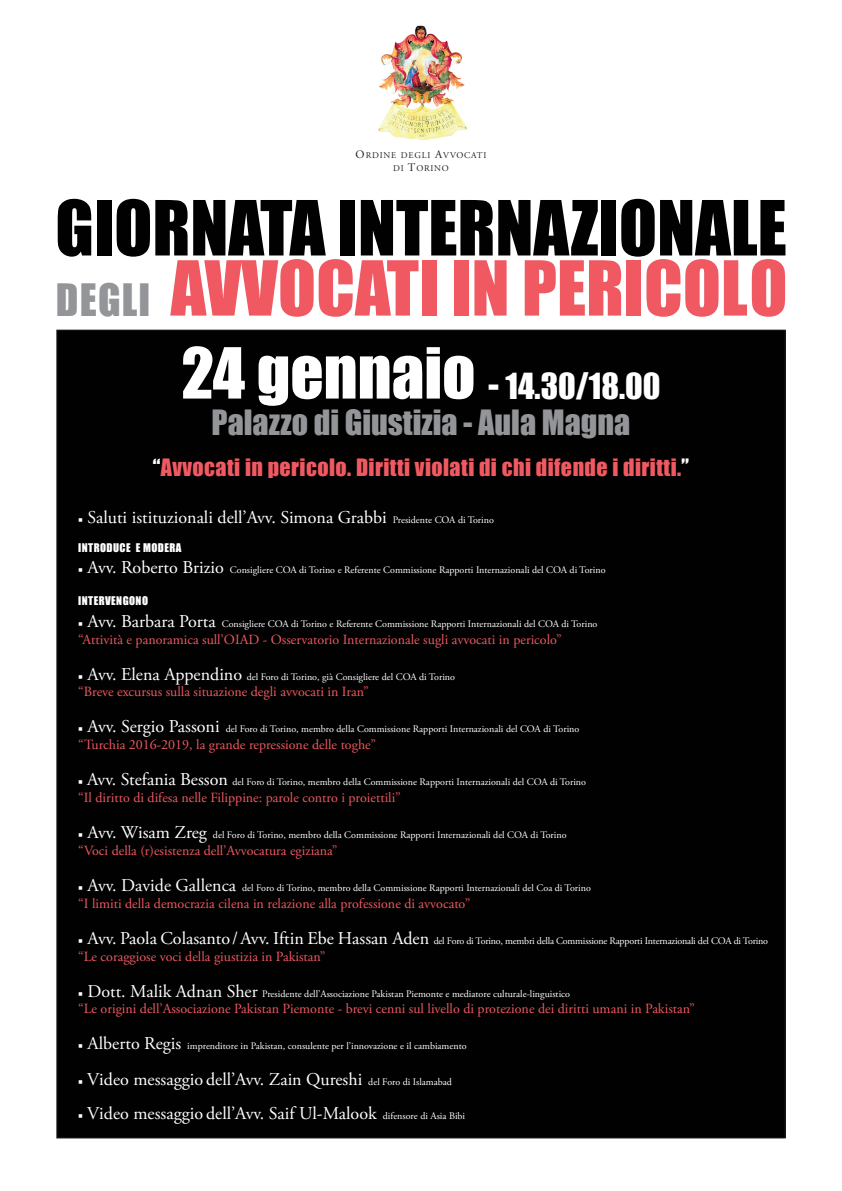
<style>
.page{position:relative;width:842px;height:1191px;background:#fff}
.page>*{position:absolute;margin:0;border:0;box-sizing:border-box;transform-origin:0 0}
.t1{font:70.2px "Impact";color:#010101}
.t2{font:70px "Impact";color:#f05961}
.t3{font:33px "Impact";color:#fff}
.t4{font:32px "Impact";color:#939598}
.t5{font:22px "Impact";letter-spacing:.02em;color:#f05961}
.t6{font:18px "Adobe Garamond Pro";color:#fff}
.t7{font:14px "Adobe Garamond Pro";color:#f05961}
.t8{font:11px "Impact";letter-spacing:.04em;color:#fff}
.t9{font:10px "Adobe Garamond Pro";color:#fff}
.t10{font:10px "Adobe Garamond Pro";letter-spacing:-.02em;color:#fff}
.t11{font:8.8px/13.2px "Adobe Garamond Pro";letter-spacing:.09em;color:#231f20;text-align:center}
.s1{font-size:11.4px}
.s2{font-size:41px;color:#939598}
.s3{font-size:65px}
.s4{font-size:37px}
.s5{color:#fff}
.s6{font-family:"Minion Pro";font-size:12px}
.s7{font-size:10px}
.s8{font-size:18px}
</style>
<div class="page">
<div style="left:57px;top:330px;width:728px;height:808px;background:#010101"></div>
<img style="left:378px;top:25px;width:89px;height:115px">
<p class="t11" style="left:356px;top:149px;width:132px"><span class="s1">O</span>RDINE DEGLI <span class="s1">A</span>VVOCATI<br>DI <span class="s1">T</span>ORINO</p>
<h1 class="t1" style="left:55px;top:173px;width:733px">GIORNATA INTERNAZIONALE</h1>
<h2 class="t2" style="left:56px;top:234px;width:733px"><span class="s2">DEGLI</span> AVVOCATI IN PERICOLO</h2>
<h3 class="t3" style="left:181px;top:360px;width:481px"><span class="s3">24 gennaio</span> <span class="s4">-</span> 14.30/18.00</h3>
<h3 class="t4" style="left:212px;top:397px;width:420px">Palazzo di Giustizia - Aula Magna</h3>
<h3 class="t5" style="left:153px;top:450px;width:538px"><span class="s5">“</span>Avvocati in pericolo. Diritti violati di chi difende i diritti.<span class="s5">”</span></h3>
<h3 class="t6" style="left:78px;top:506px;width:417px"><span class="s6">■</span> Saluti istituzionali dell’Avv. Simona Grabbi <span class="s7">Presidente COA di Torino</span></h3>
<p class="t8" style="left:78px;top:539px;width:105px">INTRODUCE E MODERA</p>
<p class="t9" style="left:78px;top:564px;width:529px"><span class="s6">■</span> <span class="s8">Avv. Roberto Brizio</span> Consigliere COA di Torino e Referente Commissione Rapporti Internazionali del COA di Torino</p>
<p class="t8" style="left:78px;top:592px;width:71px">INTERVENGONO</p>
<p class="t9" style="left:78px;top:617px;width:521px"><span class="s6">■</span> <span class="s8">Avv. Barbara Porta</span> Consigliere COA di Torino e Referente Commissione Rapporti Internazionali del COA di Torino</p>
<h3 class="t7" style="left:78px;top:631px;width:485px">“Attività e panoramica sull’OIAD - Osservatorio Internazionale sugli avvocati in pericolo”</h3>
<p class="t9" style="left:78px;top:670px;width:378px"><span class="s6">■</span> <span class="s8">Avv. Elena Appendino</span> del Foro di Torino, già Consigliere del COA di Torino</p>
<h3 class="t7" style="left:78px;top:683px;width:292px">“Breve excursus sulla situazione degli avvocati in Iran”</h3>
<p class="t9" style="left:78px;top:723px;width:503px"><span class="s6">■</span> <span class="s8">Avv. Sergio Passoni</span> del Foro di Torino, membro della Commissione Rapporti Internazionali del COA di Torino</p>
<h3 class="t7" style="left:78px;top:736px;width:299px">“Turchia 2016-2019, la grande repressione delle toghe”</h3>
<p class="t9" style="left:78px;top:776px;width:509px"><span class="s6">■</span> <span class="s8">Avv. Stefania Besson</span> del Foro di Torino, membro della Commissione Rapporti Internazionali del COA di Torino</p>
<h3 class="t7" style="left:78px;top:789px;width:324px">“Il diritto di difesa nelle Filippine: parole contro i proiettili”</h3>
<p class="t9" style="left:78px;top:829px;width:490px"><span class="s6">■</span> <span class="s8">Avv. Wisam Zreg</span> del Foro di Torino, membro della Commissione Rapporti Internazionali del COA di Torino</p>
<h3 class="t7" style="left:78px;top:842px;width:261px">“Voci della (r)esistenza dell’Avvocatura egiziana”</h3>
<p class="t9" style="left:78px;top:881px;width:514px"><span class="s6">■</span> <span class="s8">Avv. Davide Gallenca</span> del Foro di Torino, membro della Commissione Rapporti Internazionali del Coa di Torino</p>
<h3 class="t7" style="left:78px;top:895px;width:394px">“I limiti della democrazia cilena in relazione alla professione di avvocato”</h3>
<p class="t10" style="left:78px;top:934px;width:691px"><span class="s6">■</span> <span class="s8">Avv. Paola Colasanto / Avv. Iftin Ebe Hassan Aden</span> del Foro di Torino, membri della Commissione Rapporti Internazionali del COA di Torino</p>
<h3 class="t7" style="left:78px;top:947px;width:249px">“Le coraggiose voci della giustizia in Pakistan”</h3>
<p class="t9" style="left:78px;top:987px;width:493px"><span class="s6">■</span> <span class="s8">Dott. Malik Adnan Sher</span> Presidente dell’Associazione Pakistan Piemonte e mediatore culturale-linguistico</p>
<h3 class="t7" style="left:78px;top:1000px;width:618px">“Le origini dell’Associazione Pakistan Piemonte - brevi cenni sul livello di protezione dei diritti umani in Pakistan”</h3>
<p class="t9" style="left:78px;top:1040px;width:390px"><span class="s6">■</span> <span class="s8">Alberto Regis</span> imprenditore in Pakistan, consulente per l’innovazione e il cambiamento</p>
<h3 class="t6" style="left:78px;top:1068px;width:375px"><span class="s6">■</span> Video messaggio dell’Avv. Zain Qureshi <span class="s7">del Foro di Islamabad</span></h3>
<h3 class="t6" style="left:78px;top:1102px;width:388px"><span class="s6">■</span> Video messaggio dell’Avv. Saif Ul-Malook <span class="s7">difensore di Asia Bibi</span></h3>
</div>
